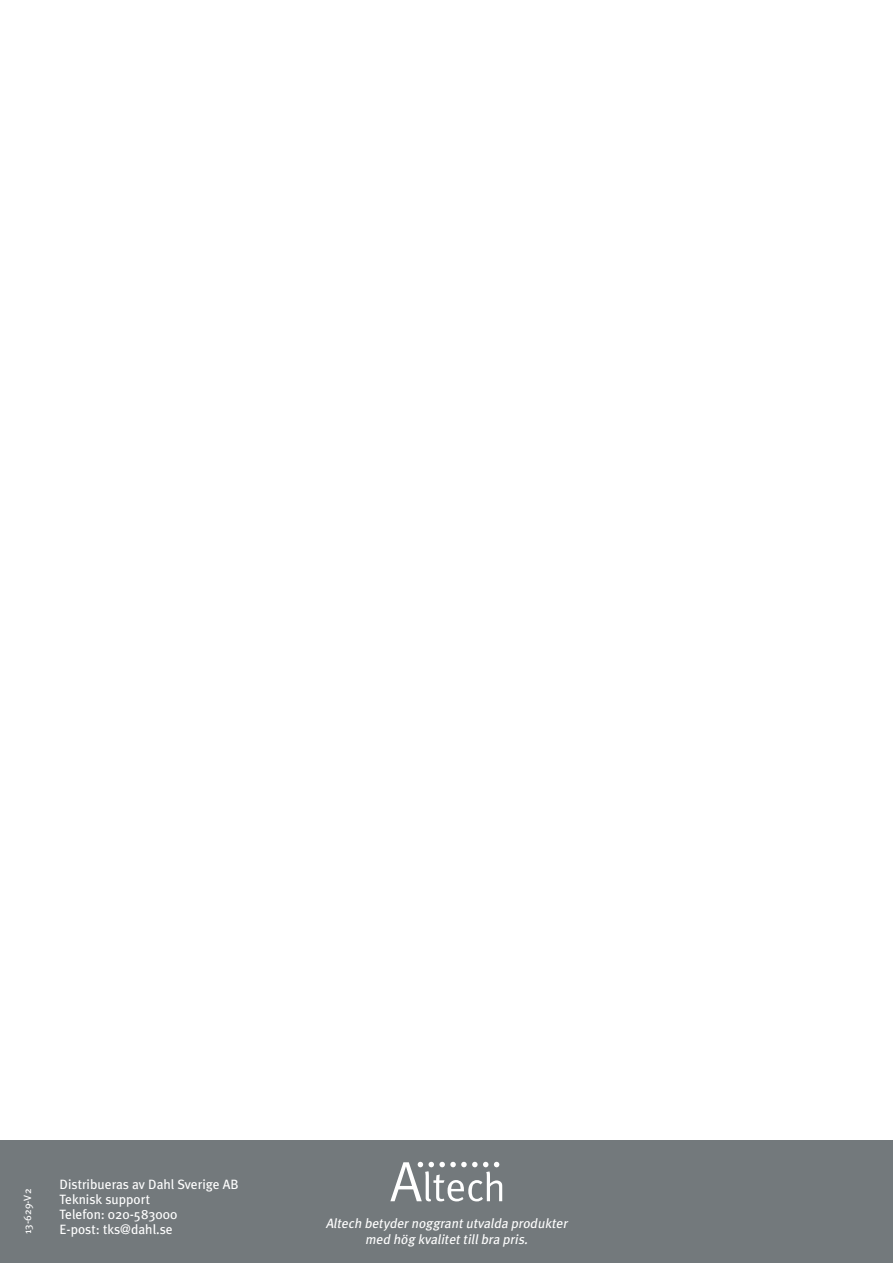
<style>
.page{position:relative;width:893px;height:1263px;background:#fff}
.page>*{position:absolute;margin:0;border:0;box-sizing:border-box;transform-origin:0 0}
.t1{font:13.5px/15px "Meta Plus";color:#fff}
.t2{font:italic 13.5px/16.2px "Meta Plus";color:#fff;text-align:center}
.t3{font:10.5px "Meta Plus";color:#fff}
</style>
<div class="page">
<div style="left:0;top:1140px;width:893px;height:123px;background:#73797c"></div>
<svg style="left:390px;top:1162px;width:112px;height:39px"></svg>
<p class="t3" style="left:23px;top:1234px;width:47px;rotate:-90deg">13-629-V2</p>
<p class="t1" style="left:60px;top:1178px;width:181px">Distribueras av Dahl Sverige AB<br>Teknisk support<br>Telefon: 020-583000<br>E-post: tks@dahl.se</p>
<p class="t2" style="left:326px;top:1216px;width:245px">Altech betyder noggrant utvalda produkter med hög kvalitet tillbra pris.</p>
</div>
